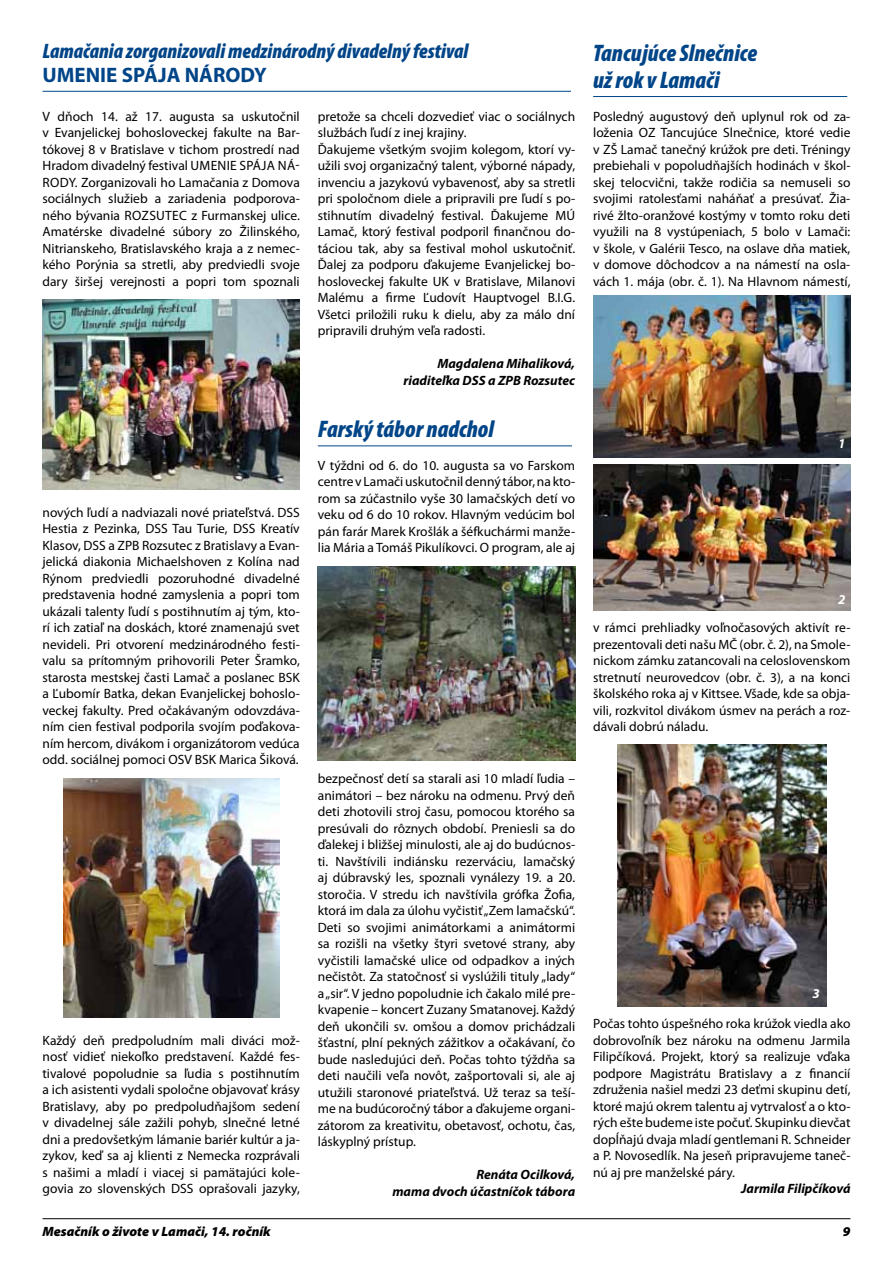
<style>
.page{position:relative;width:893px;height:1263px;background:#fff}
.page>*{position:absolute;margin:0;border:0;box-sizing:border-box;transform-origin:0 0}
.t1{font:italic 900 condensed 24px/27px "Myriad Pro";color:#004588}
.t2{font:italic 900 condensed 21px "Myriad Pro";color:#004588}
.t3{font:700 21px "Myriad Pro";color:#004588}
.t4{font:13.5px/16.5px "Myriad Pro";color:#000;text-align:justify}
.t5{font:italic 700 13.5px/16.5px "Myriad Pro";color:#000;text-align:right}
.t6{font:italic 900 13.5px "Myriad Pro";color:#000}
.t7{font:italic 700 13.5px "Myriad Pro";color:#fff}
</style>
<div class="page">
<hr style="left:43px;top:1218px;width:807px;height:1px;background:#000">
<img style="left:63px;top:778px;width:217px;height:239px">
<img style="left:43px;top:299px;width:257px;height:190px">
<hr style="left:318px;top:445px;width:254px;height:1px;background:#004588">
<img style="left:318px;top:567px;width:257px;height:193px">
<hr style="left:593px;top:96px;width:254px;height:1px;background:#004588">
<img style="left:593px;top:465px;width:257px;height:145px">
<hr style="left:43px;top:91px;width:528px;height:1px;background:#004588">
<img style="left:618px;top:745px;width:208px;height:261px">
<img style="left:593px;top:295px;width:257px;height:162px">
<h2 class="t2" style="left:43px;top:40px;width:427px">Lamačania zorganizovali medzinárodný divadelný festival</h2>
<h2 class="t3" style="left:43px;top:62px;width:226px">UMENIE SPÁJA NÁRODY</h2>
<p class="t4" style="left:43px;top:108px;width:259px">V dňoch 14. až 17. augusta sa uskutočnil v Evanjelickej bohosloveckej fakulte na Bar&shy;tókovej 8 v Bratislave v tichom prostredí nad Hradom divadelný festival Umenie</p>
<p class="t4" style="left:240px;top:157px;width:62px">spája ná-</p>
<p class="t4" style="left:43px;top:174px;width:259px;text-indent:32px">. Zorganizovali ho Lamačania z Domova sociálnych služieb a zariadenia podporova&shy;ného bývania Rozsutec</p>
<p class="t4" style="left:43px;top:174px;width:10px">rody</p>
<p class="t4" style="left:43px;top:207px;width:259px;text-indent:149px">z Furmanskej ulice.<br>Amatérske divadelné súbory zo Žilinského, Nitrianskeho, Bratislavského kraja a z nemec&shy;kého Porýnia sa stretli, aby predviedli svoje dary širšej verejnosti a popri tom spoznali</p>
<p class="t4" style="left:43px;top:504px;width:259px">nových ľudí a nadviazali nové priateľstvá. DSS Hestia z Pezinka, DSS Tau Turie, DSS Kreatív Klasov, DSS a ZPB Rozsutec z Bratislavy a Evan&shy;jelická diakonia Michaelshoven z Kolína nad Rýnom predviedli pozoruhodné divadelné predstavenia hodné zamyslenia a popri tom ukázali talenty ľudí s postihnutím aj tým, kto&shy;rí ich zatiaľ na doskách, ktoré znamenajú svet nevideli. Pri otvorení medzinárodného festi&shy;valu sa prítomným prihovorili Peter Šramko, starosta mestskej časti Lamač a poslanec BSK a Ľubomír Batka, dekan Evanjelickej bohoslo&shy;veckej fakulty. Pred očakávaným odovzdáva&shy;ním cien festival podporila svojím poďakova&shy;ním hercom, divákom i organizátorom vedúca odd. sociálnej pomoci OSV BSK Marica Šiková.</p>
<p class="t4" style="left:43px;top:1032px;width:259px">Každý deň predpoludním mali diváci mož&shy;nosť vidieť niekoľko predstavení. Každé fes&shy;tivalové popoludnie sa ľudia s postihnutím a ich asistenti vydali spoločne objavovať krásy Bratislavy, aby po predpoludňajšom sedení v divadelnej sále zažili pohyb, slnečné letné dni a predovšetkým lámanie bariér kultúr a ja&shy;zykov, keď sa aj klienti z Nemecka rozprávali s našimi a mladí i viacej si pamätajúci kole&shy;govia zo slovenských DSS oprašovali jazyky,</p>
<p class="t4" style="left:318px;top:108px;width:259px;text-align:left">pretože sa chceli dozvedieť viac o sociálnych službách ľudí z inej krajiny.<br>Ďakujeme všetkým svojim kolegom, ktorí vy&shy;užili svoj organizačný talent, výborné nápady, invenciu a jazykovú vybavenosť, aby sa stretli pri spoločnom diele a pripravili pre ľudí s po&shy;stihnutím divadelný festival. Ďakujeme MÚ Lamač, ktorý festival podporil finančnou do&shy;táciou tak, aby sa festival mohol uskutočniť.<br>Ďalej za podporu ďakujeme Evanjelickej bo&shy;hosloveckej fakulte UK v Bratislave, Milanovi Malému a firme Ľudovít Hauptvogel B.I.G.<br>Všetci priložili ruku k dielu, aby za málo dní pripravili druhým veľa radosti.</p>
<p class="t5" style="left:404px;top:355px;width:173px">Magdalena Mihaliková, riaditeľka DSS a ZPB Rozsutec</p>
<h1 class="t1" style="left:318px;top:416px;width:178px">Farský tábor nadchol</h1>
<p class="t4" style="left:318px;top:457px;width:259px">V týždni od 6. do 10. augusta sa vo Farskom centre v Lamači uskutočnil denný tábor, na kto&shy;rom sa zúčastnilo vyše 30 lamačských detí vo veku od 6 do 10 rokov. Hlavným vedúcim bol pán farár Marek Krošlák a šéfkuchármi manže&shy;lia Mária a Tomáš Pikulíkovci. O program, ale aj</p>
<p class="t4" style="left:318px;top:770px;width:259px">bezpečnosť detí sa starali asi 10 mladí ľudia – animátori – bez nároku na odmenu. Prvý deň deti zhotovili stroj času, pomocou ktorého sa presúvali do rôznych období. Preniesli sa do ďalekej i bližšej minulosti, ale aj do budúcnos&shy;ti. Navštívili indiánsku rezerváciu, lamačský aj dúbravský les, spoznali vynálezy 19. a 20. storočia. V stredu ich navštívila grófka Žofia, ktorá im dala za úlohu vyčistiť „Zem lamačskú“.<br>Deti so svojimi animátorkami a animátormi sa rozišli na všetky štyri svetové strany, aby vyčistili lamačské ulice od odpadkov a iných nečistôt. Za statočnosť si vyslúžili tituly „lady“ a „sir“. V jedno popoludnie ich čakalo milé pre&shy;kvapenie – koncert Zuzany Smatanovej. Každý deň ukončili sv. omšou a domov prichádzali šťastní, plní pekných zážitkov a očakávaní, čo bude nasledujúci deň. Počas tohto týždňa sa deti naučili veľa novôt, zašportovali si, ale aj utužili staronové priateľstvá. Už teraz sa teší&shy;me na budúcoročný tábor a ďakujeme organi&shy;zátorom za kreativitu, obetavosť, ochotu, čas, láskyplný prístup.</p>
<p class="t5" style="left:392px;top:1166px;width:184px">Renáta Ocilková,<br>mama dvoch účastníčok tábora</p>
<h1 class="t1" style="left:593px;top:40px;width:166px">Tancujúce Slnečnice už rok vLamači</h1>
<p class="t4" style="left:593px;top:108px;width:259px">Posledný augustový deň uplynul rok od za&shy;loženia OZ Tancujúce Slnečnice, ktoré vedie v ZŠ Lamač tanečný krúžok pre deti. Tréningy prebiehali v popoludňajších hodinách v škol&shy;skej telocvični, takže rodičia sa nemuseli so svojimi ratolesťami naháňať a presúvať. Žia&shy;rivé žlto-oranžové kostýmy v tomto roku deti využili na 8 vystúpeniach, 5 bolo v Lamači: v škole, v Galérii Tesco, na oslave dňa matiek, v domove dôchodcov a na námestí na osla&shy;vách 1. mája (obr. č. 1). Na Hlavnom námestí,</p>
<p class="t7" style="left:838px;top:435px;width:9px">1</p>
<p class="t7" style="left:838px;top:591px;width:9px">2</p>
<p class="t4" style="left:593px;top:619px;width:259px">v rámci prehliadky voľnočasových aktivít re&shy;prezentovali deti našu MČ (obr. č. 2), na Smole&shy;nickom zámku zatancovali na celoslovenskom stretnutí neurovedcov (obr. č. 3), a na konci školského roka aj v Kittsee. Všade, kde sa obja&shy;vili, rozkvitol divákom úsmev na perách a roz&shy;dávali dobrú náladu.</p>
<p class="t7" style="left:812px;top:985px;width:9px">3</p>
<p class="t4" style="left:593px;top:1015px;width:259px">Počas tohto úspešného roka krúžok viedla ako dobrovoľník bez nároku na odmenu Jarmila Filipčíková. Projekt, ktorý sa realizuje vďaka podpore Magistrátu Bratislavy a z financií združenia našiel medzi 23 deťmi skupinu detí, ktoré majú okrem talentu aj vytrvalosť a o kto&shy;rých ešte budeme iste počuť. Skupinku dievčat dopĺňajú dvaja mladí gentlemani R. Schneider a P. Novosedlík. Na jeseň pripravujeme taneč&shy;nú aj pre manželské páry.</p>
<p class="t5" style="left:741px;top:1180px;width:111px">Jarmila Filipčíková</p>
<p class="t6" style="left:43px;top:1223px;width:230px">Mesačník o živote v Lamači, 14. ročník</p>
<p class="t6" style="left:843px;top:1223px;width:9px">9</p>
</div>
